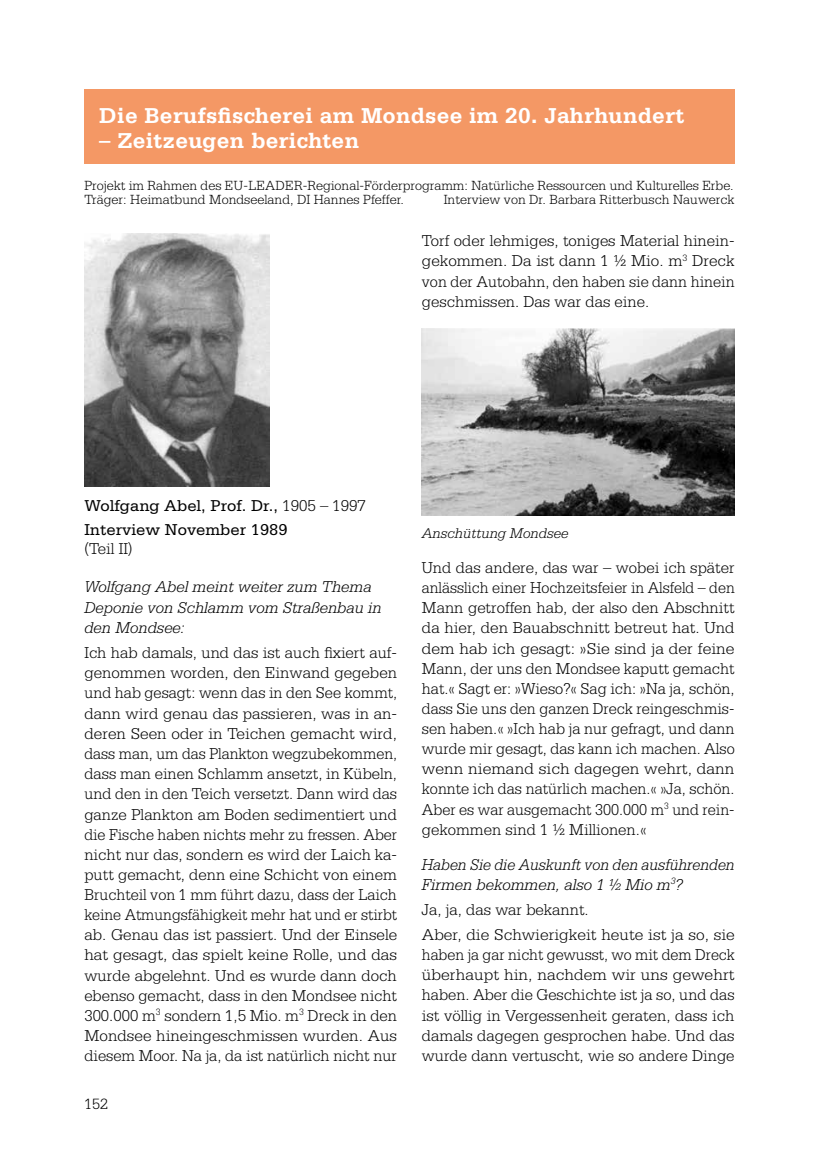
<style>
.page{position:relative;width:819px;height:1171px;background:#fff}
.page>*{position:absolute;margin:0;border:0;box-sizing:border-box;transform-origin:0 0}
.t1{font:700 22.75px "Serifa";letter-spacing:.01em;color:#fff}
.t2{font:300 16.62px/20.1px "Serifa";color:#000;text-align:justify}
.t3{font:300 16.62px/20.1px "Serifa";color:#000;text-align:justify;scale:.96 1}
.t4{font:italic 300 16.62px/20.1px "Serifa";color:#000}
.t5{font:italic 300 16.62px/20.1px "Serifa";color:#000;scale:.95 1}
.t6{font:16.62px/24.2px "Serifa";color:#000}
.t7{font:300 15.75px "Serifa";color:#000}
.t8{font:italic 300 14.88px "Serifa";color:#000}
.t9{font:300 14px/14.3px "Serifa";color:#000}
.s1{font-weight:300}
</style>
<div class="page">
<div style="left:84px;top:89px;width:650px;height:75px;background:#f49865"></div>
<img style="left:84px;top:233px;width:185px;height:254px">
<img style="left:422px;top:328px;width:312px;height:187px">
<h1 class="t1" style="left:99px;top:102px;width:586px">Die Berufsfischerei am Mondsee im 20. Jahrhundert</h1>
<h1 class="t1" style="left:99px;top:127px;width:262px">– Zeitzeugen berichten</h1>
<p class="t9" style="left:84px;top:178px;width:651px">Projekt im Rahmen des EU-LEADER-Regional-Förderprogramm: Natürliche Ressourcen und Kulturelles Erbe.<br>Träger: Heimatbund Mondseeland, DI Hannes Pfeffer.</p>
<p class="t9" style="left:443px;top:192px;width:292px">Interview von Dr. Barbara Ritterbusch Nauwerck</p>
<p class="t2" style="left:422px;top:231px;width:314px">Torf oder lehmiges, toniges Material hinein&shy;gekommen. Da ist dann 1 ½ Mio. m<sup>3</sup> Dreck von der Autobahn, den haben sie dann hinein geschmissen. Das war das eine.</p>
<p class="t6" style="left:84px;top:493px;width:283px">Wolfgang Abel, Prof. Dr., <span class="s1">1905 – 1997<br></span>Interview November 1989</p>
<p class="t2" style="left:84px;top:538px;width:50px">(Teil II)</p>
<p class="t4" style="left:84px;top:577px;width:299px">Wolfgang Abel meint weiter zum Thema<br>Deponie von Schlamm vom Straßenbau in den Mondsee:</p>
<p class="t2" style="left:84px;top:642px;width:314px">Ich hab damals, und das ist auch fixiert auf&shy;genommen worden, den Einwand gegeben und hab gesagt: wenn das in den See kommt, dann wird genau das passieren, was in an&shy;deren Seen oder in Teichen gemacht wird, dass man, um das Plankton wegzubekommen, dass man einen Schlamm ansetzt, in Kübeln, und den in den Teich versetzt. Dann wird das ganze Plankton am Boden sedimentiert und die Fische haben nichts mehr zu fressen. Aber nicht nur das, sondern es wird der Laich ka&shy;putt gemacht, denn eine Schicht von einem Bruchteil von 1 mm führt dazu, dass der Laich keine Atmungsfähigkeit mehr hat und er stirbt ab. Genau das ist passiert. Und der Einsele hat gesagt, das spielt keine Rolle, und das wurde abgelehnt. Und es wurde dann doch ebenso gemacht, dass in den Mondsee nicht 300.000 m<sup>3</sup> sondern 1,5 Mio. m<sup>3</sup> Dreck in den Mondsee hineingeschmissen wurden. Aus diesem Moor. Na ja, da ist natürlich nicht nur</p>
<p class="t7" style="left:84px;top:1095px;width:25px">152</p>
<p class="t8" style="left:422px;top:524px;width:148px">Anschüttung Mondsee</p>
<p class="t2" style="left:422px;top:557px;width:314px">Und das andere, das war – wobei ich später anlässlich einer Hochzeitsfeier in Alsfeld – den Mann getroffen hab, der also den Abschnitt da hier, den Bauabschnitt betreut hat. Und dem hab ich gesagt: »Sie sind ja der feine Mann, der uns den Mondsee kaputt gemacht hat.« Sagt er: »Wieso?« Sag ich: »Na ja, schön, dass Sie uns den ganzen Dreck reingeschmis&shy;sen haben.« »Ich hab ja nur gefragt, und dann wurde mir gesagt, das kann ich machen. Also wenn niemand sich dagegen wehrt, dann konnte ich das natürlich machen.« »Ja, schön.<br>Aber es war ausgemacht 300.000 m<sup>3</sup> und rein&shy;gekommen sind 1 ½ Millionen.«</p>
<p class="t5" style="left:422px;top:854px;width:331px">Haben Sie die Auskunft von den ausführenden<br>Firmen bekommen, also 1 ½ Mio m<sup>3</sup>?</p>
<p class="t2" style="left:422px;top:897px;width:314px;line-height:25px">Ja, ja, das war bekannt.<br>Aber, die Schwierigkeit heute ist ja so, sie</p>
<p class="t3" style="left:422px;top:944px;width:327px">haben ja gar nicht gewusst, wo mit dem Dreck überhaupt hin, nachdem wir uns gewehrt haben. Aber die Geschichte ist ja so, und das ist völlig in Vergessenheit geraten, dass ich damals dagegen gesprochen habe. Und das wurde dann vertuscht, wie so andere Dinge</p>
</div>
